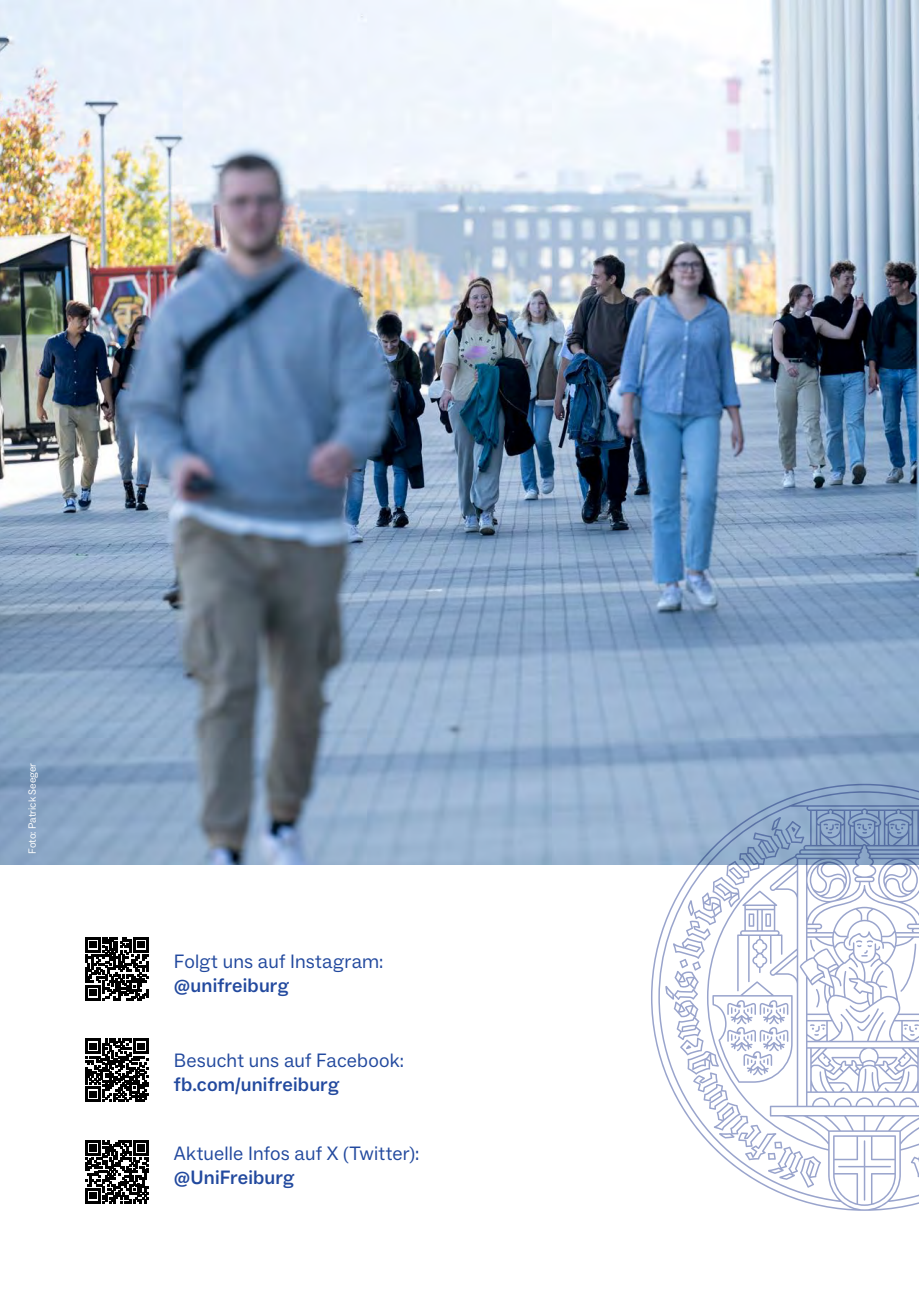
<style>
.page{position:relative;width:919px;height:1289px;background:#fff}
.page>*{position:absolute;margin:0;border:0;box-sizing:border-box;transform-origin:0 0}
._03_Text{font:19.5px "ABC Social";letter-spacing:.01em;color:#22499e}
._03_Text-2{font:500 19.5px "ABC Social";letter-spacing:.01em;color:#22499e}
._05_Adresse_Ausstell{font:10.5px "ABC Social";color:#fff}
</style>
<div class="page">
<img style="left:0;top:0;width:918px;height:864px">
<svg style="left:85px;top:1038px;width:63px;height:63px"></svg>
<svg style="left:85px;top:1140px;width:63px;height:63px"></svg>
<svg style="left:85px;top:937px;width:63px;height:63px"></svg>
<svg style="left:651px;top:783px;width:267px;height:427px"></svg>
<p class="_05_Adresse_Ausstell" style="left:26px;top:853px;width:92px;rotate:-90deg">Foto: Patrick Seeger</p>
<p class="_03_Text" style="left:174px;top:949px;width:211px">Folgt uns auf Instagram:</p>
<p class="_03_Text-2" style="left:174px;top:973px;width:116px">@unifreiburg</p>
<p class="_03_Text" style="left:174px;top:1048px;width:232px">Besucht uns auf Facebook:</p>
<p class="_03_Text-2" style="left:174px;top:1072px;width:167px">fb.com/unifreiburg</p>
<p class="_03_Text" style="left:174px;top:1141px;width:247px">Aktuelle Infos auf X (Twitter):</p>
<p class="_03_Text-2" style="left:174px;top:1165px;width:122px">@UniFreiburg</p>
</div>
